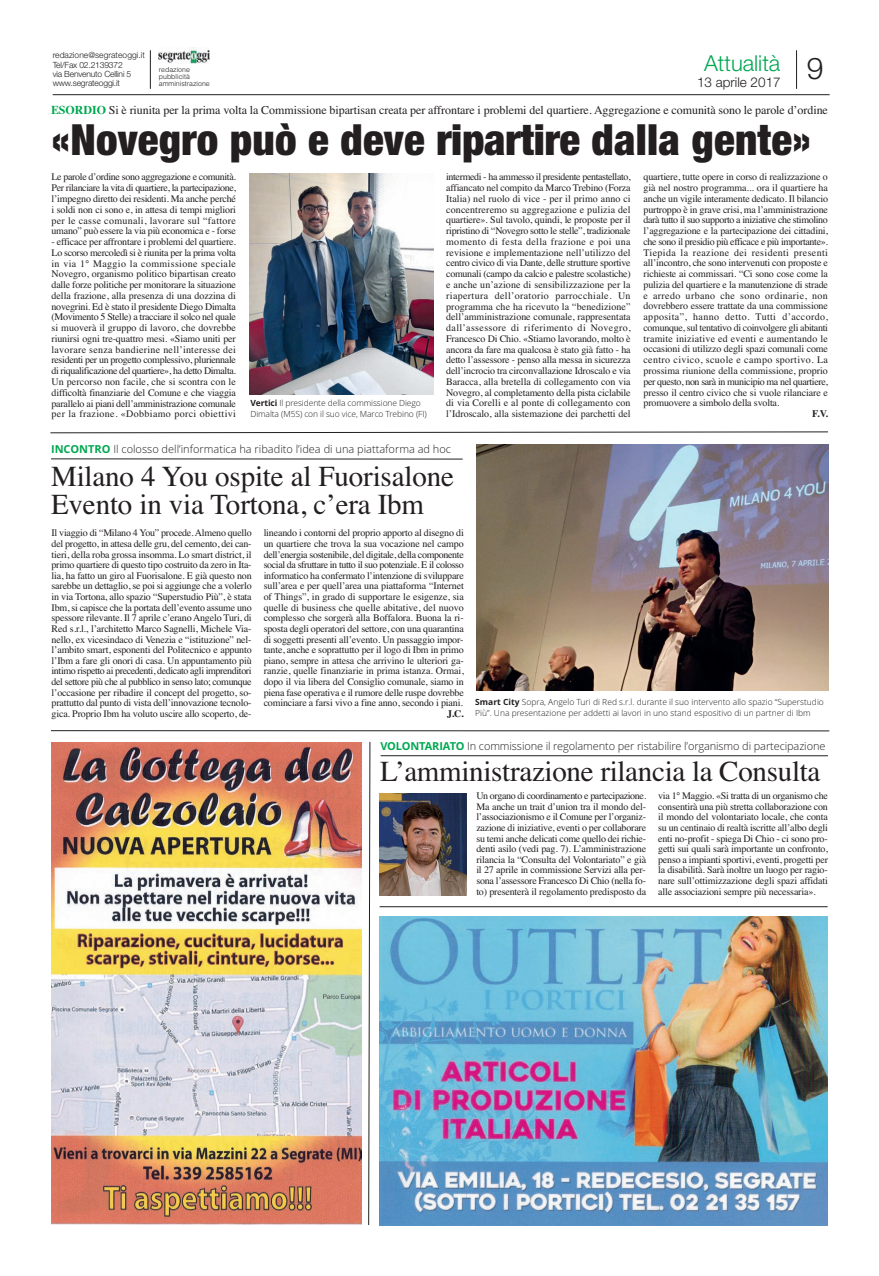
<style>
.page{position:relative;width:879px;height:1276px;background:#fff}
.page>*{position:absolute;margin:0;border:0;box-sizing:border-box;transform-origin:0 0}
.t1{font:900 condensed 43px "Helvetica Neue";letter-spacing:.005em;color:#231f20}
.t2{font:300 30px "Helvetica Neue";color:#231f20}
.t3{font:29px/28px "Times";letter-spacing:-.005em;color:#231f20}
.t4{font:300 22px "Helvetica Neue";color:#00a851}
.t5{font:300 13.5px "Helvetica Neue";color:#231f20}
.t6{font:12px "Times";letter-spacing:-.005em;color:#231f20}
.t7{font:300 11px "Open Sans";letter-spacing:-.01em;color:#231f20}
.t8{font:10px/10.8px "Times";letter-spacing:-.015em;color:#231f20;text-align:justify}
.t9{font:700 10px "Times";color:#231f20}
.t10{font:300 8.5px/10.5px "Open Sans";color:#231f20}
.t11{font:300 8.5px/9.2px "Helvetica Neue";letter-spacing:-.02em;color:#231f20}
.t12{font:300 7px/7px "Helvetica";color:#231f20}
.s1{font-weight:700;color:#00a851}
.s2{font-weight:700}
</style>
<div class="page">
<hr style="left:53px;top:94px;width:776px;height:1px;background:#231f20">
<hr style="left:796px;top:50px;width:1px;height:39px;background:#231f20">
<hr style="left:150px;top:50px;width:1px;height:39px;background:#231f20">
<img style="left:159px;top:48px;width:51px;height:15px">
<hr style="left:51px;top:730px;width:778px;height:1px;background:#231f20">
<img style="left:51px;top:743px;width:310px;height:482px">
<svg style="left:368px;top:742px;width:2px;height:483px"></svg>
<img style="left:249px;top:173px;width:184px;height:222px">
<hr style="left:51px;top:458px;width:412px;height:1px;background:#231f20">
<hr style="left:381px;top:755px;width:447px;height:1px;background:#231f20">
<img style="left:476px;top:444px;width:353px;height:247px">
<svg style="left:50px;top:431px;width:778px;height:2px"></svg>
<img style="left:380px;top:916px;width:448px;height:309px">
<hr style="left:380px;top:906px;width:447px;height:1px;background:#231f20">
<img style="left:380px;top:794px;width:86px;height:101px">
<p class="t11" style="left:53px;top:52px;width:94px">redazione@segrateoggi.it<br>Tel/Fax 02.2139372<br>via Benvenuto Cellini 5 www.segrateoggi.it</p>
<h3 class="t4" style="left:704px;top:55px;width:78px">Attualità</h3>
<p class="t6" style="left:51px;top:106px;width:778px"><span class="s1">ESORDIO</span> Si è riunita per la prima volta la Commissione bipartisan creata per affrontare i problemi del quartiere. Aggregazione e comunità sono le parole d’ordine</p>
<h1 class="t1" style="left:51px;top:124px;width:762px">«Novegro può e deve ripartire dalla gente»</h1>
<p class="t8" style="left:52px;top:173px;width:186px">Le parole d’ordine sono aggregazione e comunità.<br>Per rilanciare la vita di quartiere, la partecipazione, l’impegno diretto dei residenti. Ma anche perché i soldi non ci sono e, in attesa di tempi migliori per le casse comunali, lavorare sul “fattore umano” può essere la via più economica e - forse</p>
<p class="t8" style="left:52px;top:237px;width:186px">- efficace per affrontare i problemi del quartiere.<br>Lo scorso mercoledì si è riunita per la prima volta in via 1° Maggio la commissione speciale Novegro, organismo politico bipartisan creato dalle forze politiche per monitorare la situazione della frazione, alla presenza di una dozzina di novegrini. Ed è stato il presidente Diego Dimalta (Movimento 5 Stelle) a tracciare il solco nel quale si muoverà il gruppo di lavoro, che dovrebbe riunirsi ogni tre-quattro mesi. «Siamo uniti per lavorare senza bandierine nell’interesse dei residenti per un progetto complessivo, pluriennale di riqualificazione del quartiere», ha detto Dimalta.<br>Un percorso non facile, che si scontra con le difficoltà finanziarie del Comune e che viaggia parallelo ai piani dell’amministrazione comunale per la frazione. «Dobbiamo porci obiettivi</p>
<h2 class="t2" style="left:807px;top:58px;width:18px">9</h2>
<p class="t12" style="left:159px;top:66px;width:52px">redazione pubblicità amministrazione</p>
<h3 class="t5" style="left:697px;top:77px;width:85px">13 aprile 2017</h3>
<p class="t8" style="left:446px;top:172px;width:186px">intermedi - ha ammesso il presidente pentastellato, affiancato nel compito da Marco Trebino (Forza Italia) nel ruolo di vice - per il primo anno ci concentreremo su aggregazione e pulizia del quartiere». Sul tavolo, quindi, le proposte per il ripristino di “Novegro sotto le stelle”, tradizionale momento di festa della frazione e poi una revisione e implementazione nell’utilizzo del centro civico di via Dante, delle strutture sportive comunali (campo da calcio e palestre scolastiche) e anche un’azione di sensibilizzazione per la riapertura dell’oratorio parrocchiale. Un programma che ha ricevuto la “benedizione” dell’amministrazione comunale, rappresentata dall’assessore di riferimento di Novegro, Francesco Di Chio. «Stiamo lavorando, molto è ancora da fare ma qualcosa è stato già fatto - ha detto l’assessore - penso alla messa in sicurezza dell’incrocio tra circonvallazione Idroscalo e via Baracca, alla bretella di collegamento con via Novegro, al completamento della pista ciclabile di via Corelli e al ponte di collegamento con l’Idroscalo, alla sistemazione dei parchetti del</p>
<p class="t8" style="left:643px;top:172px;width:186px">quartiere, tutte opere in corso di realizzazione o già nel nostro programma... ora il quartiere ha anche un vigile interamente dedicato. Il bilancio purtroppo è in grave crisi, ma l’amministrazione darà tutto il suo supporto a iniziative che stimolino l’aggregazione e la partecipazione dei cittadini, che sono il presidio più efficace e più importante».<br>Tiepida la reazione dei residenti presenti all’incontro, che sono intervenuti con proposte e richieste ai commissari. “Ci sono cose come la pulizia del quartiere e la manutenzione di strade e arredo urbano che sono ordinarie, non dovrebbero essere trattate da una commissione apposita”, hanno detto. Tutti d’accordo, comunque, sul tentativo di coinvolgere gli abitanti tramite iniziative ed eventi e aumentando le occasioni di utilizzo degli spazi comunali come centro civico, scuole e campo sportivo. La prossima riunione della commissione, proprio per questo, non sarà in municipio ma nel quartiere, presso il centro civico che si vuole rilanciare e promuovere a simbolo della svolta.</p>
<p class="t10" style="left:250px;top:399px;width:178px"><span class="s2">Vertici</span> Il presidente della commissione Diego<br>Dimalta (M5S) con il suo vice, Marco Trebino (FI)</p>
<p class="t9" style="left:812px;top:410px;width:17px">F.V.</p>
<p class="t7" style="left:51px;top:444px;width:402px"><span class="s1">INCONTRO</span> Il colosso dell’informatica ha ribadito l’idea di una piattaforma ad hoc</p>
<h3 class="t3" style="left:51px;top:465px;width:404px">Milano 4 You ospite al Fuorisalone<br>Evento in via Tortona, c’era Ibm</h3>
<p class="t8" style="left:52px;top:529px;width:202px">Il viaggio di “Milano 4 You” procede. Almeno quello del progetto, in attesa delle gru, del cemento, dei can&shy;tieri, della roba grossa insomma. Lo smart district, il primo quartiere di questo tipo costruito da zero in Ita&shy;lia, ha fatto un giro al Fuorisalone. E già questo non sarebbe un dettaglio, se poi si aggiunge che a volerlo in via Tortona, allo spazio “Superstudio Più”, è stata Ibm, si capisce che la portata dell’evento assume uno spessore rilevante. Il 7 aprile c’erano Angelo Turi, di Red s.r.l., l’architetto Marco Sagnelli, Michele Via&shy;nello, ex vicesindaco di Venezia e “istituzione” nel&shy;l’ambito smart, esponenti del Politecnico e appunto l’Ibm a fare gli onori di casa. Un appuntamento più intimo rispetto ai precedenti, dedicato agli imprenditori del settore più che al pubblico in senso lato; comunque l’occasione per ribadire il concept del progetto, so&shy;prattutto dal punto di vista dell’innovazione tecnolo&shy;gica. Proprio Ibm ha voluto uscire allo scoperto, de-</p>
<p class="t8" style="left:264px;top:529px;width:202px">lineando i contorni del proprio apporto al disegno di un quartiere che trova la sua vocazione nel campo dell’energia sostenibile, del digitale, della componente social da sfruttare in tutto il suo potenziale. E il colosso informatico ha confermato l’intenzione di sviluppare sull’area e per quell’area una piattaforma “Internet of Things”, in grado di supportare le esigenze, sia quelle di business che quelle abitative, del nuovo complesso che sorgerà alla Boffalora. Buona la ri&shy;sposta degli operatori del settore, con una quarantina di soggetti presenti all’evento. Un passaggio impor&shy;tante, anche e soprattutto per il logo di Ibm in primo piano, sempre in attesa che arrivino le ulteriori ga&shy;ranzie, quelle finanziarie in prima istanza. Ormai, dopo il via libera del Consiglio comunale, siamo in piena fase operativa e il rumore delle ruspe dovrebbe cominciare a farsi vivo a fine anno, secondo i piani.</p>
<p class="t9" style="left:447px;top:710px;width:18px">J.C.</p>
<p class="t10" style="left:475px;top:698px;width:350px"><span class="s2">Smart City</span> Sopra, Angelo Turi di Red s.r.l. durante il suo intervento allo spazio “Superstudio<br>Più”. Una presentazione per addetti ai lavori in uno stand espositivo di un partner di Ibm</p>
<p class="t7" style="left:380px;top:741px;width:446px"><span class="s1">VOLONTARIATO</span> In commissione il regolamento per ristabilire l’organismo di partecipazione</p>
<h3 class="t3" style="left:380px;top:760px;width:442px">L’amministrazione rilancia la Consulta</h3>
<p class="t8" style="left:476px;top:791px;width:171px">Un organo di coordinamento e partecipazione.<br>Ma anche un trait d’union tra il mondo del&shy;l’associazionismo e il Comune per l’organiz&shy;zazione di iniziative, eventi o per collaborare su temi anche delicati come quello dei richie&shy;denti asilo (vedi pag. 7). L’amministrazione rilancia la “Consulta del Volontariato” e già il 27 aprile in commissione Servizi alla per&shy;sona l’assessore Francesco Di Chio (nella fo&shy;to) presenterà il regolamento predisposto da</p>
<p class="t8" style="left:658px;top:791px;width:171px">via 1° Maggio. «Si tratta di un organismo che consentirà una più stretta collaborazione con il mondo del volontariato locale, che conta su un centinaio di realtà iscritte all’albo degli enti no-profit - spiega Di Chio - ci sono pro&shy;getti sui quali sarà importante un confronto, penso a impianti sportivi, eventi, progetti per la disabilità. Sarà inoltre un luogo per ragio&shy;nare sull’ottimizzazione degli spazi affidati alle associazioni sempre più necessaria».</p>
</div>
